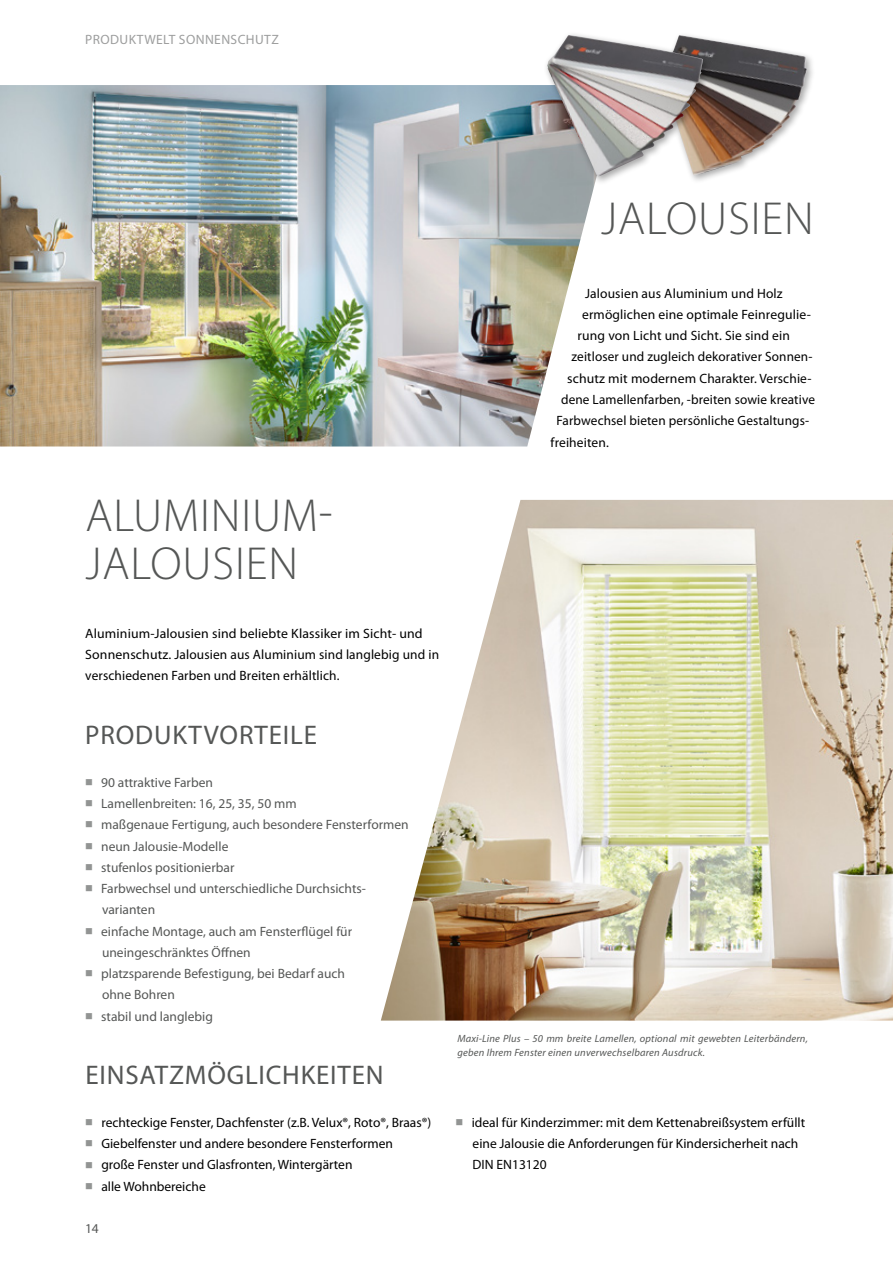
<style>
.page{position:relative;width:893px;height:1263px;background:#fff}
.page>*{position:absolute;margin:0;border:0;box-sizing:border-box;transform-origin:0 0}
.t1{font:300 46.5px/48px "Myriad Pro";letter-spacing:.02em;color:#555756}
.t2{font:27px "Myriad Pro";letter-spacing:.03em;color:#555756}
.t3{font:13.5px/21.3px "Myriad Pro";letter-spacing:.01em;color:#000}
.t4{font:13.5px/21.3px "Myriad Pro";color:#555756}
.t5{font:13.5px "Myriad Pro";letter-spacing:.03em;color:#9d9e9e}
.t6{font:italic 10.5px/13.5px "Myriad Pro";letter-spacing:.02em;color:#555756}
</style>
<div class="page">
<img style="left:381px;top:500px;width:512px;height:520px">
<img style="left:0;top:85px;width:595px;height:361px">
<img style="left:892px;top:765px;width:1px;height:256px">
<div style="left:654px;top:31px;width:162px;height:153px;background:#000;opacity:.35"></div>
<img style="left:712px;top:35px;width:95px;height:141px">
<div style="left:543px;top:31px;width:169px;height:154px;background:#000;opacity:.35"></div>
<img style="left:547px;top:35px;width:156px;height:141px">
<p class="t5" style="left:85px;top:31px;width:195px">PRODUKTWELT SONNENSCHUTZ</p>
<h1 class="t1" style="left:85px;top:491px;width:249px">ALUMINIUM-<br>JALOUSIEN</h1>
<p class="t3" style="left:85px;top:622px;width:355px">Aluminium-Jalousien sind beliebte Klassiker im Sicht- und<br>Sonnenschutz. Jalousien aus Aluminium sind langlebig und in verschiedenen Farben und Breiten erhältlich.</p>
<h1 class="t1" style="left:601px;top:194px;width:214px">JALOUSIEN</h1>
<p class="t3" style="left:585px;top:282px;width:199px">Jalousien aus Aluminium und Holz</p>
<p class="t3" style="left:582px;top:304px;width:230px">ermöglichen eine optimale Feinregulie-</p>
<p class="t3" style="left:578px;top:325px;width:214px">rung von Licht und Sicht. Sie sind ein</p>
<p class="t3" style="left:572px;top:346px;width:242px">zeitloser und zugleich dekorativer Sonnen-</p>
<p class="t3" style="left:567px;top:367px;width:246px">schutz mit modernem Charakter. Verschie-</p>
<p class="t3" style="left:561px;top:389px;width:255px">dene Lamellenfarben, -breiten sowie kreative</p>
<p class="t3" style="left:557px;top:410px;width:254px">Farbwechsel bieten persönliche Gestaltungs-</p>
<p class="t3" style="left:551px;top:431px;width:60px">freiheiten.</p>
<h2 class="t2" style="left:85px;top:718px;width:233px">PRODUKTVORTEILE</h2>
<p class="t4" style="left:101px;top:771px;width:309px">90 attraktive Farben<br>Lamellenbreiten: 16, 25, 35, 50 mm<br>maßgenaue Fertigung, auch besondere Fensterformen neun Jalousie-Modelle<br>stufenlos positionierbar<br>Farbwechsel und unterschiedliche Durchsichts&shy;varianten<br>einfache Montage, auch am Fensterflügel für uneingeschränktes Öffnen<br>platzsparende Befestigung, bei Bedarf auch<br>ohne Bohren<br>stabil und langlebig</p>
<h2 class="t2" style="left:86px;top:1059px;width:300px">EINSATZMÖGLICHKEITEN</h2>
<p class="t3" style="left:101px;top:1111px;width:331px">rechteckige Fenster, Dachfenster (z.B. Velux®, Roto®, Braas®)<br>Giebelfenster und andere besondere Fensterformen<br>große Fenster und Glasfronten, Wintergärten<br>alle Wohnbereiche</p>
<p class="t3" style="left:472px;top:1111px;width:335px">ideal für Kinderzimmer: mit dem Kettenabreißsystem erfüllt eine Jalousie die Anforderungen für Kindersicherheit nach<br>DIN EN13120</p>
<p class="t6" style="left:457px;top:1032px;width:352px">Maxi-Line Plus – 50 mm breite Lamellen, optional mit gewebten Leiterbändern, geben Ihrem Fenster einen unverwechselbaren Ausdruck.</p>
<p class="t4" style="left:85px;top:1218px;width:15px">14</p>
</div>
